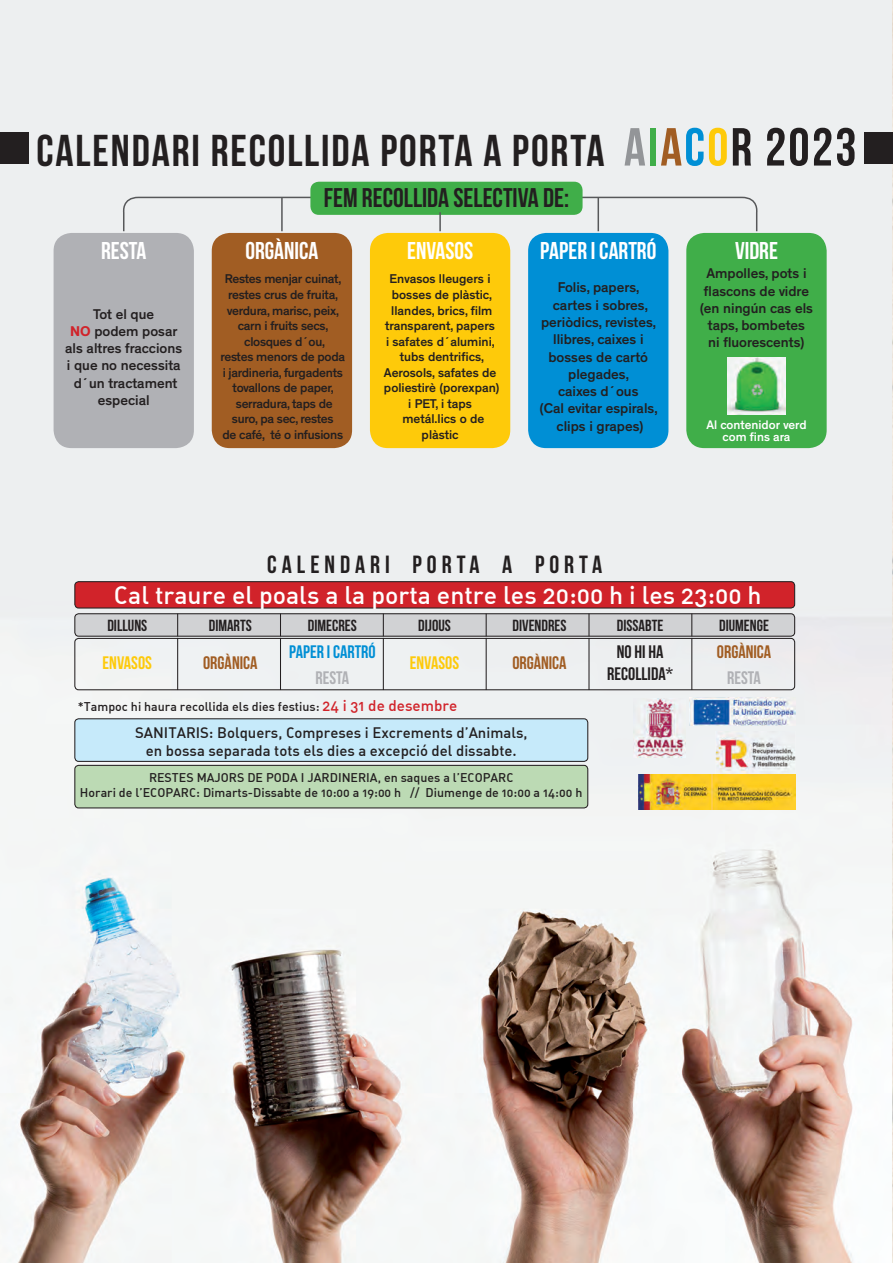
<style>
.page{position:relative;width:893px;height:1263px;background:#fff}
.page>*{position:absolute;margin:0;border:0;box-sizing:border-box;transform-origin:0 0}
.t1{font:700 44.55px "Bebas Neue";letter-spacing:.04em;color:#231f20}
.t2{font:700 27px "Bebas Neue";color:#231f20}
.t3{font:500 24.9px "DIN Alternate";color:#fff}
.t4{font:700 24.9px "Bebas Neue";letter-spacing:.2em;color:#231f20}
.t5{font:700 24.3px "Bebas Neue";color:#fff}
.t6{font:700 18.15px "Bebas Neue";color:#a15d23}
.t7{font:700 18.15px/21.8px "Bebas Neue";color:#231f20;text-align:center}
.t8{font:700 18.15px "Bebas Neue";color:#feca0a}
.t9{font:700 18.15px "Bebas Neue";color:#008fd5}
.t10{font:700 18.15px "Bebas Neue";color:#b0b1b5}
.t11{font:700 16.05px "Bebas Neue";color:#231f20}
.t12{font:500 14.85px/17.9px "DIN Alternate";color:#231f20;text-align:center}
.t13{font:500 14.4px/17.2px "Theinhardt";color:#231f20;text-align:center}
.t14{font:500 12.9px/15.6px "Theinhardt";letter-spacing:-.02em;color:#231f20;text-align:center}
.t15{font:500 12.9px/15.6px "Theinhardt";color:#231f20;text-align:center}
.t16{font:500 12.6px/11.9px "Theinhardt";color:#fff;text-align:center}
.t17{font:500 12.45px/14.9px "DIN Alternate";color:#231f20;text-align:center}
.s1{font-size:53.4px;color:#939598}
.s2{font-size:53.4px;color:#40ae49}
.s3{font-size:53.4px;color:#a15d23}
.s4{font-size:53.4px;color:#008fd5}
.s5{font-size:53.4px;color:#feca0a}
.s6{font-size:53.4px}
.s7{font-weight:700;color:#d1232a}
.s8{font-size:15.15px;color:#d1232a}
</style>
<div class="page">
<img style="left:0;top:0;width:893px;height:1263px">
<div style="left:75px;top:614px;width:720px;height:22px;background:#d1d2d4;border-radius:4px"></div>
<div style="left:74px;top:613px;width:721px;height:24px;border:1px solid #231f20;border-radius:4px"></div>
<div style="left:75px;top:582px;width:720px;height:26px;background:#d1232a;border-radius:4px"></div>
<div style="left:74px;top:581px;width:721px;height:27px;border:1px solid #231f20;border-radius:4px"></div>
<div style="left:74px;top:638px;width:721px;height:52px;border:1px solid #231f20;border-radius:4px"></div>
<div style="left:75px;top:719px;width:513px;height:42px;background:#c6eafa;border-radius:4px"></div>
<div style="left:74px;top:718px;width:514px;height:44px;border:1px solid #231f20;border-radius:4px"></div>
<div style="left:75px;top:765px;width:513px;height:43px;background:#bcdab4;border-radius:4px"></div>
<div style="left:74px;top:765px;width:514px;height:43px;border:1px solid #231f20;border-radius:4px"></div>
<svg style="left:177px;top:614px;width:1px;height:22px"></svg>
<hr style="left:177px;top:638px;width:1px;height:52px;background:#231f20">
<svg style="left:280px;top:614px;width:1px;height:22px"></svg>
<hr style="left:280px;top:638px;width:1px;height:52px;background:#231f20">
<svg style="left:383px;top:614px;width:1px;height:22px"></svg>
<hr style="left:383px;top:638px;width:1px;height:52px;background:#231f20">
<svg style="left:486px;top:614px;width:1px;height:22px"></svg>
<hr style="left:486px;top:638px;width:1px;height:52px;background:#231f20">
<svg style="left:588px;top:614px;width:1px;height:22px"></svg>
<hr style="left:588px;top:638px;width:1px;height:52px;background:#231f20">
<svg style="left:691px;top:614px;width:1px;height:22px"></svg>
<hr style="left:691px;top:638px;width:1px;height:52px;background:#231f20">
<img style="left:634px;top:698px;width:51px;height:59px">
<img style="left:689px;top:698px;width:106px;height:28px">
<img style="left:716px;top:731px;width:79px;height:43px">
<img style="left:638px;top:774px;width:157px;height:35px">
<svg style="left:120px;top:196px;width:195px;height:37px;background:#e6e7e8"></svg>
<svg style="left:565px;top:196px;width:195px;height:37px;background:#e5e7e8"></svg>
<div style="left:310px;top:182px;width:273px;height:33px;background:#40ae49;border-radius:9px"></div>
<div style="left:54px;top:233px;width:140px;height:215px;background:#b0b1b5;border-radius:18px"></div>
<div style="left:212px;top:233px;width:140px;height:215px;background:#a15d23;border-radius:18px"></div>
<div style="left:370px;top:233px;width:140px;height:215px;background:#feca0a;border-radius:18px"></div>
<div style="left:528px;top:233px;width:140px;height:215px;background:#008fd5;border-radius:18px"></div>
<div style="left:686px;top:233px;width:141px;height:215px;background:#40ae49;border-radius:18px"></div>
<hr style="left:281px;top:197px;width:2px;height:34px;background:#57585a">
<hr style="left:598px;top:197px;width:1px;height:34px;background:#57585a">
<svg style="left:439px;top:212px;width:2px;height:19px"></svg>
<img style="left:728px;top:357px;width:57px;height:57px">
<div style="left:0;top:132px;width:29px;height:32px;background:#231f20"></div>
<div style="left:864px;top:132px;width:29px;height:32px;background:#231f20"></div>
<h1 class="t1" style="left:37px;top:124px;width:821px">CALENDARI RECOLLIDA PORTA A PORTA <span class="s1">A</span><span class="s2">I</span><span class="s3">A</span><span class="s4">C</span><span class="s5">O</span><span class="s6">R 2023</span></h1>
<h2 class="t2" style="left:324px;top:182px;width:247px">FEM RECOLLIDA SELECTIVA DE:</h2>
<h3 class="t5" style="left:101px;top:237px;width:47px">RESTA</h3>
<h3 class="t5" style="left:245px;top:237px;width:75px">ORGÀNICA</h3>
<h3 class="t5" style="left:407px;top:237px;width:68px">ENVASOS</h3>
<h3 class="t5" style="left:540px;top:237px;width:118px">PAPER I CARTRÓ</h3>
<h3 class="t5" style="left:735px;top:237px;width:45px">VIDRE</h3>
<p class="t13" style="left:65px;top:306px;width:118px">Tot el que<br><span class="s7">NO</span> podem posar als altres fraccions i que no necessita d´un tractament especial</p>
<p class="t14" style="left:220px;top:272px;width:126px">Restes menjar cuinat, restes crus de fruita, verdura, marisc, peix, carn i fruits secs, closques d´ou,<br>restes menors de poda i jardineria, furgadents tovallons de paper, serradura, taps de suro, pa sec, restes<br>de café, té o infusions</p>
<p class="t15" style="left:384px;top:272px;width:117px">Envasos lleugers i bosses de plàstic, llandes, brics, film transparent, papers i safates d´alumini, tubs dentrifics,<br>Aerosols, safates de poliestirè (porexpan) i PET, i taps metál.lics o de plàstic</p>
<p class="t13" style="left:540px;top:280px;width:119px">Folis, papers, cartes i sobres, periòdics, revistes, llibres, caixes i bosses de cartó plegades,<br>caixes d´ous<br>(Cal evitar espirals, clips i grapes)</p>
<p class="t13" style="left:700px;top:266px;width:115px">Ampolles, pots i flascons de vidre (en ningún cas els taps, bombetes<br>ni fluorescents)</p>
<p class="t16" style="left:706px;top:420px;width:102px">Al contenidor verd com fins ara</p>
<h3 class="t4" style="left:267px;top:550px;width:336px">CALENDARI PORTA A PORTA</h3>
<h3 class="t3" style="left:114px;top:585px;width:649px">Cal traure el poals a la porta entre les 20:00 h i les 23:00 h</h3>
<p class="t11" style="left:107px;top:616px;width:41px">DILLUNS</p>
<p class="t8" style="left:103px;top:652px;width:51px">ENVASOS</p>
<p class="t6" style="left:203px;top:652px;width:56px">ORGÀNICA</p>
<p class="t8" style="left:410px;top:652px;width:51px">ENVASOS</p>
<p class="t11" style="left:209px;top:616px;width:45px">DIMARTS</p>
<p class="t11" style="left:308px;top:616px;width:50px">DIMECRES</p>
<p class="t11" style="left:418px;top:616px;width:34px">DIJOUS</p>
<p class="t11" style="left:513px;top:616px;width:55px">DIVENDRES</p>
<p class="t11" style="left:617px;top:616px;width:48px">DISSABTE</p>
<p class="t11" style="left:719px;top:616px;width:51px">DIUMENGE</p>
<p class="t9" style="left:289px;top:641px;width:88px">PAPER I CARTRÓ</p>
<p class="t10" style="left:315px;top:667px;width:35px">RESTA</p>
<p class="t10" style="left:727px;top:667px;width:35px">RESTA</p>
<p class="t6" style="left:717px;top:641px;width:56px">ORGÀNICA</p>
<p class="t6" style="left:512px;top:652px;width:56px">ORGÀNICA</p>
<p class="t7" style="left:607px;top:641px;width:67px">NO HI HA<br>RECOLLIDA*</p>
<p class="t17" style="left:78px;top:700px;width:381px">*Tampoc hi haura recollida els dies festius: <span class="s8">24 i 31 de desembre</span></p>
<p class="t12" style="left:135px;top:725px;width:394px">SANITARIS: Bolquers, Compreses i Excrements d’Animals, en bossa separada tots els dies a excepció del dissabte.</p>
<p class="t17" style="left:80px;top:772px;width:504px">RESTES MAJORS DE PODA I JARDINERIA, en saques a l’ECOPARC<br>Horari de l’ECOPARC: Dimarts-Dissabte de 10:00 a 19:00 h // Diumenge de 10:00 a 14:00 h</p>
</div>
